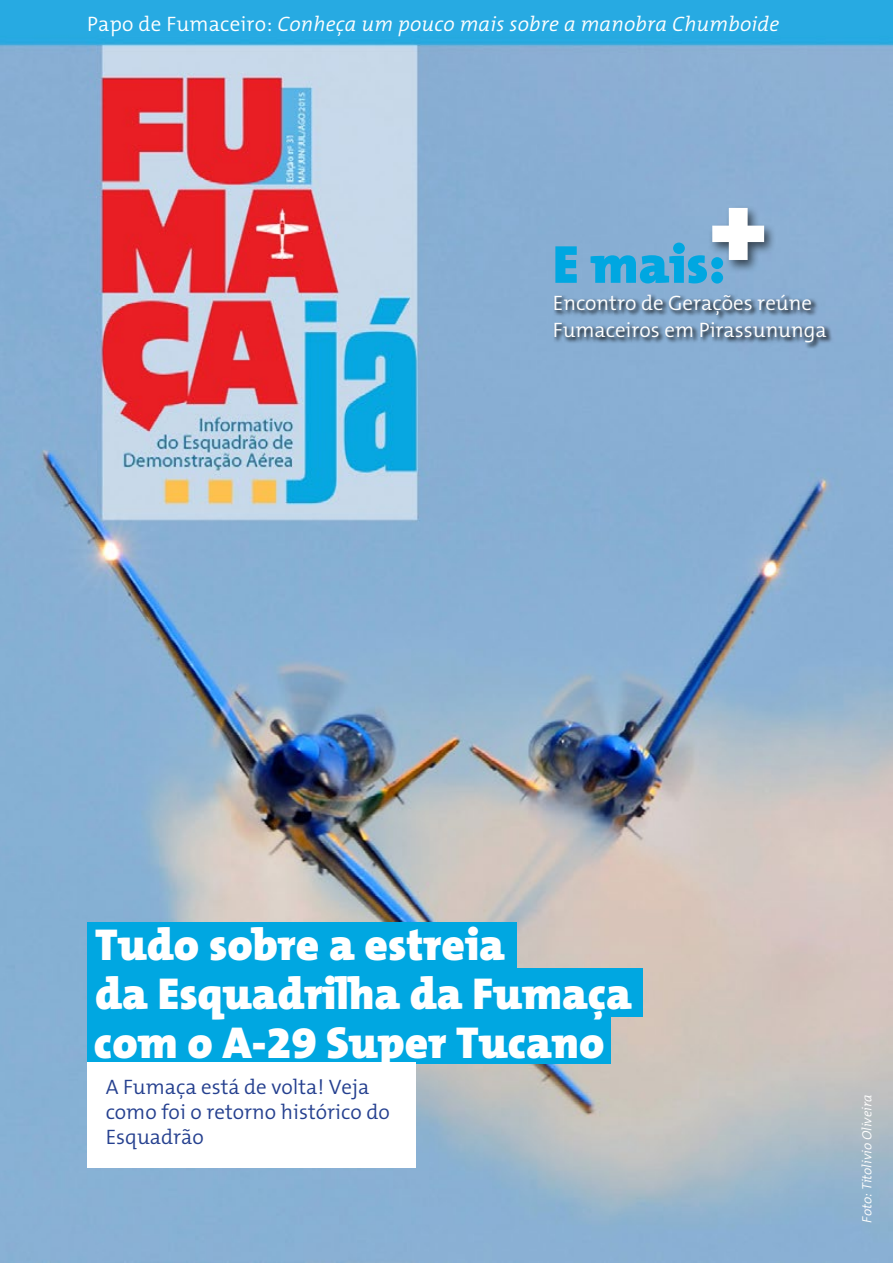
<style>
.page{position:relative;width:893px;height:1263px;background:#fff}
.page>*{position:absolute;margin:0;border:0;box-sizing:border-box;transform-origin:0 0}
.t1{font:900 54px "The Mix B9";color:#00a7e1}
.t2{font:900 45px/48.9px "The Mix B9";color:#fff}
.t3{font:300 21px/25.2px "The Mix B4";color:#25408f}
.t4{font:italic 300 21px "The Mix B4";letter-spacing:.01em;color:#fff}
.t5{font:300 21px/27px "The Mix B4";color:#fff}
.t6{font:italic 300 13.5px "The Mix B4";color:#fff}
.s1{font-style:normal}
</style>
<div class="page">
<img style="left:0;top:0;width:893px;height:1263px">
<div style="left:87px;top:922px;width:430px;height:48px;background:#00a7e1"></div>
<div style="left:87px;top:969px;width:555px;height:48px;background:#00a7e1"></div>
<div style="left:87px;top:1015px;width:523px;height:49px;background:#00a7e1"></div>
<div style="left:87px;top:1062px;width:329px;height:106px;background:#fff"></div>
<div style="left:709px;top:205px;width:68px;height:69px;background:#000;opacity:.59"></div>
<svg style="left:554px;top:294px;width:280px;height:55px"></svg>
<p class="t4" style="left:87px;top:13px;width:694px"><span class="s1">Papo de Fumaceiro:</span> Conheça um pouco mais sobre a manobra Chumboide</p>
<h1 class="t1" style="left:553px;top:236px;width:217px">E mais:<sup>+</sup></h1>
<p class="t5" style="left:553px;top:290px;width:275px">Encontro de Gerações reúne<br>Fumaceiros em Pirassununga</p>
<h2 class="t2" style="left:94px;top:922px;width:539px">Tudo sobre a estreia<br>da Esquadrilha da Fumaça com o A-29 Super Tucano</h2>
<p class="t3" style="left:106px;top:1075px;width:286px">A Fumaça está de volta! Veja como foi o retorno histórico do<br>Esquadrão</p>
<p class="t6" style="left:860px;top:1223px;width:130px;rotate:-90deg">Foto: Titolivio Oliveira</p>
</div>
